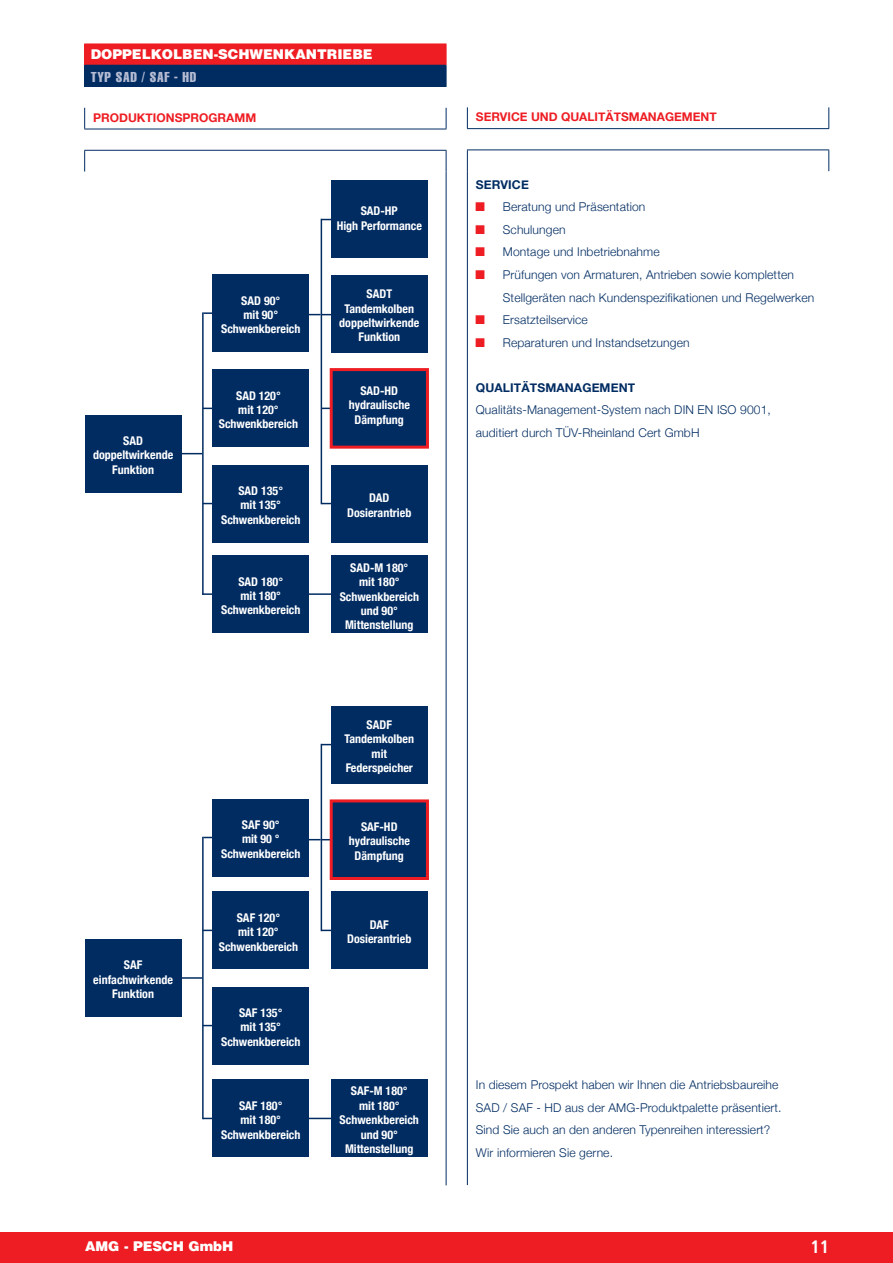
<style>
.page{position:relative;width:893px;height:1263px;background:#fff}
.page>*{position:absolute;margin:0;border:0;box-sizing:border-box;transform-origin:0 0}
.t1{font:700 condensed 18px "Frutiger";color:#fff}
.t2{font:extra-condensed 14.1px "Helvetica";letter-spacing:.05em;color:#b5bbd2}
.t3{font:900 13.5px "Helvetica LT";color:#fff}
.t4{font:300 12.15px/22.5px "Helvetica Neue";letter-spacing:.01em;color:#002c62}
.t5{font:700 12.15px "Helvetica Neue";letter-spacing:.01em;color:#002c62}
.t6{font:700 condensed 12px/14.4px "Helvetica Neue";color:#fff;text-align:center}
.t7{font:700 12px "Helvetica Neue";color:#ee1d23}
</style>
<div class="page">
<div style="left:85px;top:44px;width:361px;height:21px;background:#ee1d23"></div>
<div style="left:85px;top:65px;width:361px;height:21px;background:#002c62"></div>
<hr style="left:84px;top:150px;width:362px;height:1px;background:#002c62">
<hr style="left:84px;top:86px;width:362px;height:1px;background:#002c62">
<svg style="left:84px;top:108px;width:1px;height:21px"></svg>
<svg style="left:446px;top:108px;width:1px;height:21px"></svg>
<hr style="left:84px;top:129px;width:362px;height:1px;background:#002c62">
<svg style="left:84px;top:45px;width:1px;height:41px"></svg>
<hr style="left:84px;top:44px;width:362px;height:1px;background:#ee1d23">
<svg style="left:446px;top:44px;width:1px;height:42px"></svg>
<svg style="left:446px;top:151px;width:1px;height:21px"></svg>
<hr style="left:446px;top:172px;width:1px;height:1013px;background:#002c62">
<svg style="left:84px;top:151px;width:1px;height:21px"></svg>
<div style="left:0;top:1232px;width:893px;height:31px;background:#ee1d23"></div>
<div style="left:85px;top:415px;width:96px;height:77px;background:#002c62"></div>
<div style="left:85px;top:939px;width:96px;height:78px;background:#002c62"></div>
<svg style="left:181px;top:453px;width:21px;height:1px"></svg>
<hr style="left:181px;top:977px;width:21px;height:2px;background:#002c62">
<svg style="left:204px;top:312px;width:9px;height:2px"></svg>
<svg style="left:204px;top:593px;width:9px;height:2px"></svg>
<hr style="left:298px;top:1118px;width:34px;height:1px;background:#002c62">
<hr style="left:298px;top:593px;width:34px;height:2px;background:#002c62">
<hr style="left:202px;top:312px;width:2px;height:283px;background:#002c62">
<hr style="left:202px;top:837px;width:2px;height:282px;background:#002c62">
<svg style="left:309px;top:839px;width:21px;height:1px"></svg>
<svg style="left:309px;top:314px;width:22px;height:1px"></svg>
<hr style="left:321px;top:744px;width:1px;height:187px;background:#002c62">
<hr style="left:321px;top:219px;width:1px;height:285px;background:#002c62">
<div style="left:213px;top:274px;width:96px;height:78px;background:#002c62"></div>
<div style="left:213px;top:799px;width:96px;height:77px;background:#002c62"></div>
<div style="left:213px;top:370px;width:96px;height:77px;background:#002c62"></div>
<div style="left:213px;top:891px;width:96px;height:78px;background:#002c62"></div>
<div style="left:213px;top:465px;width:96px;height:77px;background:#002c62"></div>
<div style="left:213px;top:987px;width:96px;height:77px;background:#002c62"></div>
<div style="left:213px;top:555px;width:96px;height:78px;background:#002c62"></div>
<div style="left:213px;top:1080px;width:96px;height:77px;background:#002c62"></div>
<div style="left:331px;top:555px;width:96px;height:78px;background:#002c62"></div>
<div style="left:331px;top:1080px;width:96px;height:77px;background:#002c62"></div>
<div style="left:331px;top:706px;width:96px;height:77px;background:#002c62"></div>
<div style="left:331px;top:275px;width:96px;height:78px;background:#002c62"></div>
<div style="left:331px;top:180px;width:96px;height:78px;background:#002c62"></div>
<div style="left:330px;top:799px;width:99px;height:81px;background:#002c62;border:3px solid #ee1d23"></div>
<div style="left:330px;top:368px;width:99px;height:81px;background:#002c62;border:3px solid #ee1d23"></div>
<div style="left:331px;top:892px;width:96px;height:77px;background:#002c62"></div>
<div style="left:331px;top:465px;width:96px;height:77px;background:#002c62"></div>
<hr style="left:467px;top:150px;width:362px;height:1px;background:#002c62">
<svg style="left:467px;top:150px;width:1px;height:21px"></svg>
<svg style="left:828px;top:150px;width:1px;height:21px"></svg>
<hr style="left:467px;top:171px;width:1px;height:1014px;background:#002c62">
<svg style="left:467px;top:107px;width:1px;height:21px"></svg>
<svg style="left:828px;top:107px;width:1px;height:21px"></svg>
<hr style="left:467px;top:128px;width:362px;height:1px;background:#002c62">
<p class="t3" style="left:91px;top:46px;width:94px">DOPPELKOLBEN</p>
<p class="t3" style="left:214px;top:46px;width:93px">-SCHWEN KANTRIEBE</p>
<p class="t2" style="left:91px;top:68px;width:107px">TYP SAD / SAF - HD</p>
<p class="t7" style="left:93px;top:106px;width:165px">PRODUKTIONSPROGRAMM</p>
<p class="t6" style="left:93px;top:433px;width:82px">SAD doppeltwirkende<br>Funktion</p>
<p class="t6" style="left:93px;top:957px;width:81px">SAF einfachwirkende<br>Funktion</p>
<p class="t6" style="left:221px;top:292px;width:81px">SAD 90°<br>mit 90°<br>Schwenkbereich</p>
<p class="t6" style="left:219px;top:387px;width:81px">SAD 120°<br>mit 120°<br>Schwenkbereich</p>
<p class="t6" style="left:221px;top:483px;width:81px">SAD 135°<br>mit 135°<br>Schwenkbereich</p>
<p class="t6" style="left:221px;top:573px;width:81px">SAD 180°<br>mit 180°<br>Schwenkbereich</p>
<p class="t6" style="left:221px;top:816px;width:81px">SAF 90°<br>mit 90 °<br>Schwenkbereich</p>
<p class="t6" style="left:219px;top:909px;width:81px">SAF 120°<br>mit 120°<br>Schwenkbereich</p>
<p class="t6" style="left:221px;top:1005px;width:81px">SAF 135°<br>mit 135°<br>Schwenkbereich</p>
<p class="t6" style="left:221px;top:1097px;width:81px">SAF 180°<br>mit 180°<br>Schwenkbereich</p>
<p class="t6" style="left:337px;top:203px;width:87px">SAD-HP<br>High Performance</p>
<p class="t6" style="left:339px;top:286px;width:82px">SADT<br>Tandemkolben doppeltwirkende<br>Funktion</p>
<p class="t6" style="left:349px;top:382px;width:63px">SAD-HD hydraulische<br>Dämpfung</p>
<p class="t6" style="left:347px;top:490px;width:66px">DAD<br>Dosierantrieb</p>
<p class="t6" style="left:340px;top:559px;width:81px">SAD-M 180°<br>mit 180°<br>Schwenkbereich und 90°<br>Mittenstellung</p>
<p class="t6" style="left:345px;top:716px;width:71px">SADF<br>Tandemkolben mit<br>Federspeicher</p>
<p class="t6" style="left:349px;top:819px;width:63px">SAF-HD hydraulische<br>Dämpfung</p>
<p class="t6" style="left:347px;top:917px;width:66px">DAF<br>Dosierantrieb</p>
<p class="t6" style="left:340px;top:1083px;width:81px">SAF-M 180°<br>mit 180°<br>Schwenkbereich und 90°<br>Mittenstellung</p>
<p class="t7" style="left:476px;top:106px;width:242px">SERVICE UND QUALITÄTSMANAGEMENT</p>
<p class="t5" style="left:476px;top:174px;width:54px">SERVICE</p>
<p class="t4" style="left:503px;top:195px;width:313px">Beratung und Präsentation<br>Schulungen<br>Montage und Inbetriebnahme<br>Prüfungen von Armaturen, Antrieben sowie kompletten Stellgeräten nach Kundenspezifikationen und Regelwerken Ersatzteilservice<br>Reparaturen und Instandsetzungen</p>
<p class="t5" style="left:476px;top:376px;width:161px">QUALITÄTSMANAGEMENT</p>
<p class="t4" style="left:476px;top:398px;width:297px">Qualitäts-Management-System nach DIN EN ISO 9001, auditiert durch TÜV-Rheinland Cert GmbH</p>
<p class="t4" style="left:476px;top:1073px;width:307px">In diesem Prospekt haben wir Ihnen die Antriebsbaureihe SAD / SAF - HD aus der AMG-Produktpalette präsentiert.<br>Sind Sie auch an den anderen Typenreihen interessiert?<br>Wir informieren Sie gerne.</p>
<p class="t3" style="left:85px;top:1237px;width:150px">AMG - PESCH GmbH</p>
<h1 class="t1" style="left:810px;top:1236px;width:20px">11</h1>
</div>
